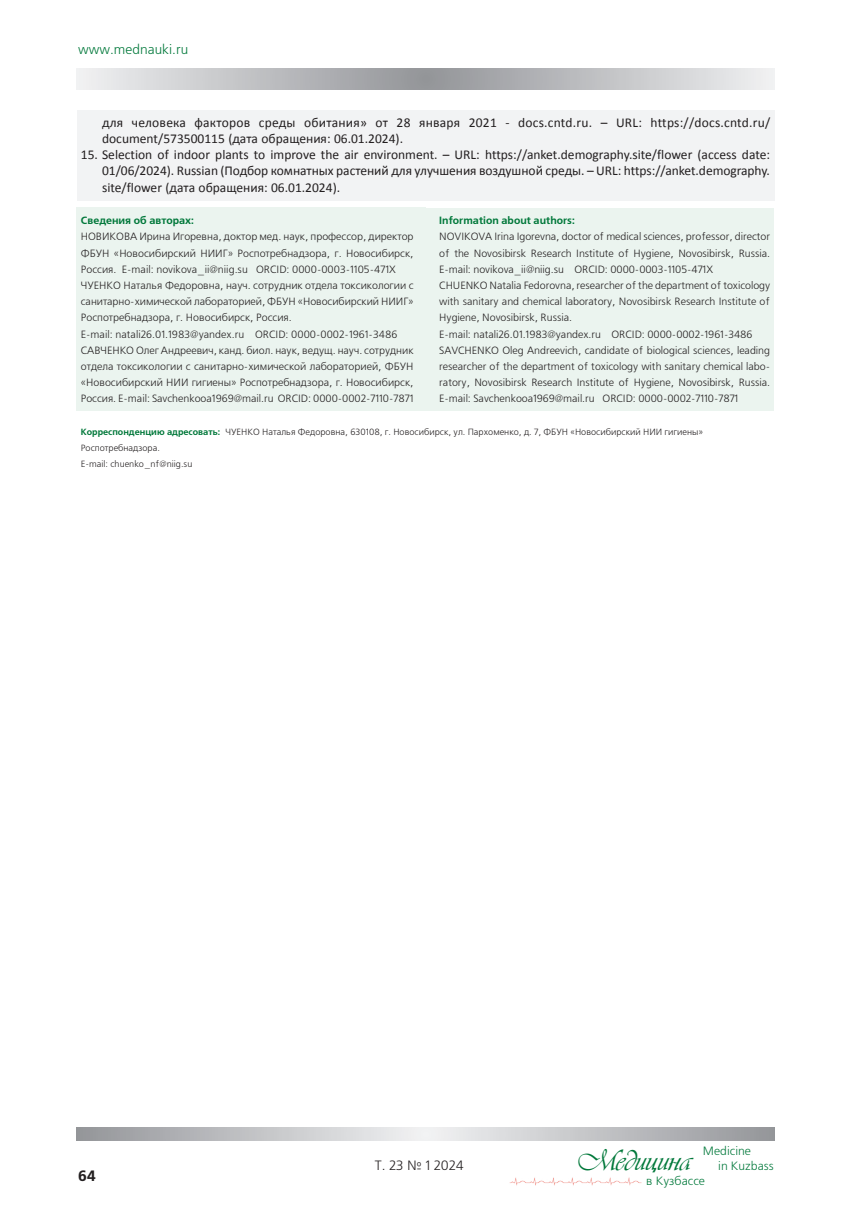
<style>
.page{position:relative;width:851px;height:1217px;background:#fff}
.page>*{position:absolute;margin:0;border:0;box-sizing:border-box;transform-origin:0 0}
.t1{font:30px "Vivaldi DCL";color:#00783a}
.t2{font:700 15px "Free Set C";color:#231f20}
.t3{font:13.5px/16.2px "Calibri";color:#231f20}
.t4{font:13.5px "Free Set C";color:#00783a}
.t5{font:13.5px "Free Set C";color:#231f20}
.t6{font:12px/15px "Free Set C";color:#00783a}
.t7{font:10.5px/16.2px "Free Set C";letter-spacing:-.005em;color:#231f20}
.t8{font:700 10.5px "Free Set C";color:#00783a}
.t9{font:9px/16.2px "Free Set C";color:#231f20}
.s1{font-weight:700;color:#00783a}
</style>
<div class="page">
<svg style="left:77px;top:68px;width:697px;height:21px;background:#c1c2c5"></svg>
<svg style="left:77px;top:1127px;width:697px;height:13px;background:#c2c3c5"></svg>
<img style="left:509px;top:1177px;width:132px;height:9px">
<div style="left:77px;top:208px;width:349px;height:203px;background:#ebf4ef"></div>
<div style="left:426px;top:208px;width:348px;height:202px;background:#ebf4ef"></div>
<div style="left:77px;top:111px;width:697px;height:90px;background:#f2f3f4"></div>
<p class="t4" style="left:78px;top:42px;width:112px">www.mednauki.ru</p>
<p class="t3" style="left:102px;top:114px;width:669px">для человека факторов среды обитания» от 28 января 2021 - docs.cntd.ru. – URL: https://docs.cntd.ru/ document/573500115 (дата обращения: 06.01.2024).</p>
<p class="t3" style="left:102px;top:147px;width:669px;text-align:justify;text-indent:-21px">15. Selection of indoor plants to improve the air environment. – URL: https://anket.demography.site/flower (access date:<br>01/06/2024). Russian (Подбор комнатных растений для улучшения воздушной среды. – URL: https://anket.demography. site/flower (дата обращения: 06.01.2024).</p>
<p class="t8" style="left:81px;top:214px;width:115px">Сведения об авторах:</p>
<p class="t7" style="left:81px;top:229px;width:334px">НОВИКОВА Ирина Игоревна, доктор мед. наук, профессор, директор ФБУН «Новосибирский НИИГ» Роспотребнадзора, г. Новосибирск, Россия. E-mail: novikova_ii@niig.su ORCID: 0000-0003-1105-471X ЧУЕНКО Наталья Федоровна, науч. сотрудник отдела токсикологии с санитарно-химической лабораторией, ФБУН «Новосибирский НИИГ» Роспотребнадзора, г. Новосибирск, Россия.<br>E-mail: natali26.01.1983@yandex.ru ORCID: 0000-0002-1961-3486<br>САВЧЕНКО Олег Андреевич, канд. биол. наук, ведущ. науч. сотрудник отдела токсикологии с санитарно-химической лабораторией, ФБУН «Новосибирский НИИ гигиены» Роспотребнадзора, г. Новосибирск, Россия. E-mail: Savchenkooa1969@mail.ru ORCID: 0000-0002-7110-7871</p>
<p class="t8" style="left:439px;top:214px;width:137px">Information about authors:</p>
<p class="t7" style="left:439px;top:229px;width:332px">NOVIKOVA Irina Igorevna, doctor of medical sciences, professor, director of the Novosibirsk Research Institute of Hygiene, Novosibirsk, Russia.<br>E-mail: novikova_ii@niig.su ORCID: 0000-0003-1105-471X<br>CHUENKO Natalia Fedorovna, researcher of the department of toxicology with sanitary and chemical laboratory, Novosibirsk Research Institute of Hygiene, Novosibirsk, Russia.<br>E-mail: natali26.01.1983@yandex.ru ORCID: 0000-0002-1961-3486<br>SAVCHENKO Oleg Andreevich, candidate of biological sciences, leading researcher of the department of toxicology with sanitary chemical labo&shy;ratory, Novosibirsk Research Institute of Hygiene, Novosibirsk, Russia.<br>E-mail: Savchenkooa1969@mail.ru ORCID: 0000-0002-7110-7871</p>
<p class="t9" style="left:81px;top:424px;width:623px"><span class="s1">Корреспонденцию адресовать:</span> ЧУЕНКО Наталья Федоровна, 630108, г. Новосибирск, ул. Пархоменко, д. 7, ФБУН «Новосибирский НИИ гигиены»<br>Роспотребнадзора.<br>E-mail: chuenko_nf@niig.su</p>
<h2 class="t2" style="left:78px;top:1166px;width:20px">64</h2>
<p class="t5" style="left:375px;top:1157px;width:90px">T. 23 № 1 2024</p>
<p class="t6" style="left:718px;top:1143px;width:57px;text-indent:-15px">Medicine<br>in Kuzbass</p>
<h1 class="t1" style="left:578px;top:1143px;width:114px">Медицина</h1>
<p class="t6" style="left:646px;top:1173px;width:60px">в Кузбассе</p>
</div>
